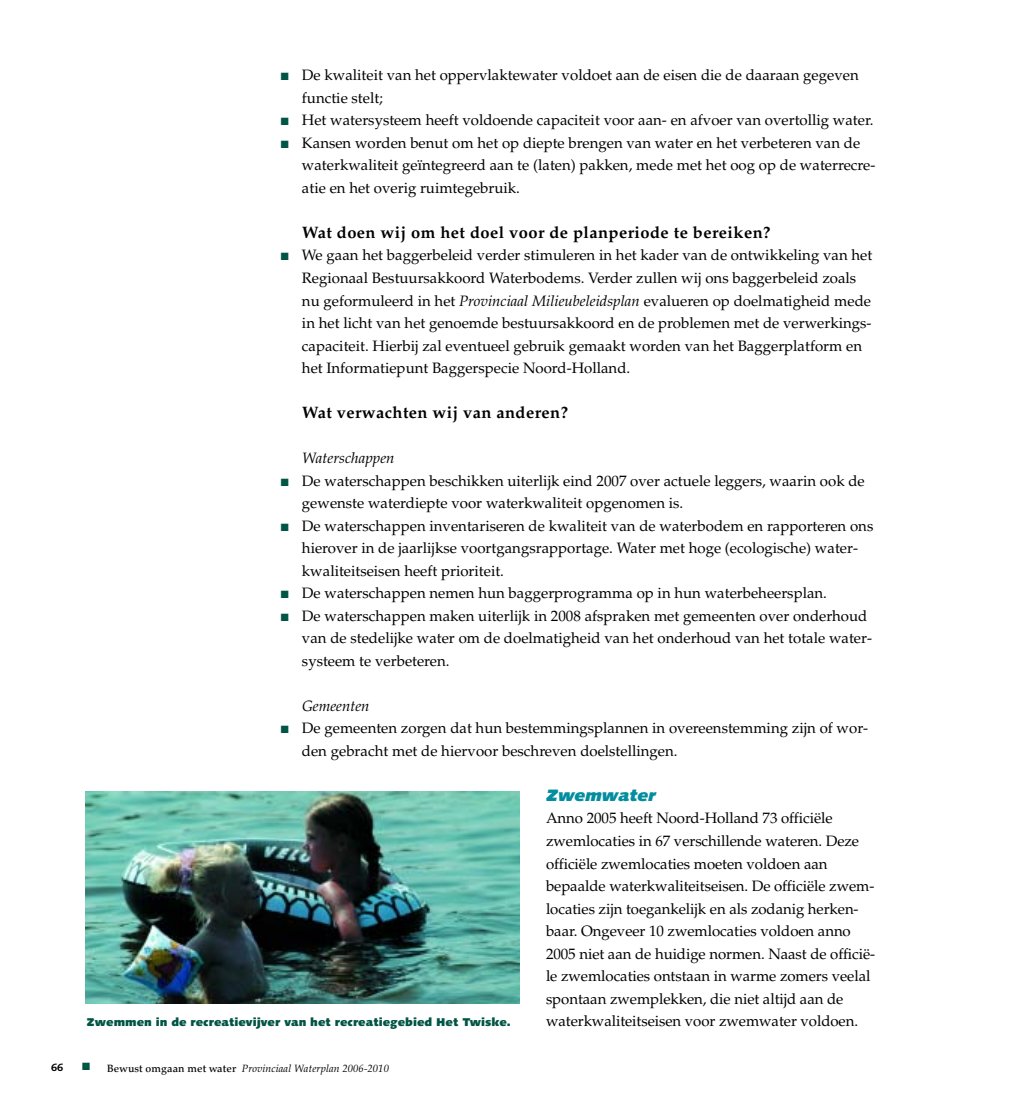
<style>
.page{position:relative;width:1021px;height:1115px;background:#fff}
.page>*{position:absolute;margin:0;border:0;box-sizing:border-box;transform-origin:0 0}
.t1{font:700 16.5px "Palatino";letter-spacing:.025em;color:#000}
.t2{font:italic 900 16.5px "Linotype Syntax";color:#028e9f}
.t3{font:15px/22.5px "Palatino";color:#000}
.t4{font:italic 15px "Palatino";color:#000}
.t5{font:900 11.25px "Linotype Syntax";color:#015544}
.t6{font:italic 10.5px "Palatino";letter-spacing:.01em;color:#000}
.t7{font:700 10.5px "Linotype Syntax";color:#000}
.s1{color:#015544}
.s2{font-style:italic}
.s3{font-weight:500;font-style:normal}
</style>
<div class="page">
<img style="left:85px;top:791px;width:434px;height:212px">
<p class="t3" style="left:302px;top:66px;width:558px;text-indent:-21px"><span class="s1">■</span> De kwaliteit van het oppervlaktewater voldoet aan de eisen die de daaraan gegeven functie stelt;</p>
<p class="t3" style="left:281px;top:111px;width:594px"><span class="s1">■</span> Het watersysteem heeft voldoende capaciteit voor aan- en afvoer van overtollig water.</p>
<p class="t3" style="left:302px;top:133px;width:575px;text-indent:-21px"><span class="s1">■</span> Kansen worden benut om het op diepte brengen van water en het verbeteren van de waterkwaliteit geïntegreerd aan te (laten) pakken, mede met het oog op de waterrecre&shy;atie en het overig ruimtegebruik.</p>
<p class="t1" style="left:302px;top:226px;width:470px">Wat doen wij om het doel voor de planperiode te bereiken?</p>
<p class="t3" style="left:302px;top:246px;width:572px;text-indent:-21px"><span class="s1">■</span> We gaan het baggerbeleid verder stimuleren in het kader van de ontwikkeling van het Regionaal Bestuursakkoord Waterbodems. Verder zullen wij ons baggerbeleid zoals nu geformuleerd in het <span class="s2">Provinciaal Milieubeleidsplan</span> evalueren op doelmatigheid mede in het licht van het genoemde bestuursakkoord en de problemen met de verwerkings&shy;capaciteit. Hierbij zal eventueel gebruik gemaakt worden van het Baggerplatform en het Informatiepunt Baggerspecie Noord-Holland.</p>
<p class="t1" style="left:302px;top:406px;width:267px">Wat verwachten wij van anderen?</p>
<p class="t4" style="left:302px;top:452px;width:94px">Waterschappen</p>
<p class="t3" style="left:302px;top:471px;width:564px;text-indent:-21px"><span class="s1">■</span> De waterschappen beschikken uiterlijk eind 2007 over actuele leggers, waarin ook de gewenste waterdiepte voor waterkwaliteit opgenomen is.</p>
<p class="t3" style="left:302px;top:516px;width:573px;text-indent:-21px"><span class="s1">■</span> De waterschappen inventariseren de kwaliteit van de waterbodem en rapporteren ons hierover in de jaarlijkse voortgangsrapportage. Water met hoge (ecologische) water&shy;kwaliteitseisen heeft prioriteit.</p>
<p class="t3" style="left:281px;top:583px;width:548px"><span class="s1">■</span> De waterschappen nemen hun baggerprogramma op in hun waterbeheersplan.</p>
<p class="t3" style="left:302px;top:606px;width:571px;text-indent:-21px"><span class="s1">■</span> De waterschappen maken uiterlijk in 2008 afspraken met gemeenten over onderhoud van de stedelijke water om de doelmatigheid van het onderhoud van het totale water&shy;systeem te verbeteren.</p>
<p class="t4" style="left:302px;top:699px;width:69px">Gemeenten</p>
<p class="t3" style="left:302px;top:718px;width:568px;text-indent:-21px"><span class="s1">■</span> De gemeenten zorgen dat hun bestemmingsplannen in overeenstemming zijn of wor&shy;den gebracht met de hiervoor beschreven doelstellingen.</p>
<p class="t2" style="left:546px;top:788px;width:112px">Zwemwater</p>
<p class="t3" style="left:546px;top:808px;width:331px">Anno 2005 heeft Noord-Holland 73 officiële zwemlocaties in 67 verschillende wateren. Deze officiële zwemlocaties moeten voldoen aan bepaalde waterkwaliteitseisen. De officiële zwem&shy;locaties zijn toegankelijk en als zodanig herken&shy;baar. Ongeveer 10 zwemlocaties voldoen anno 2005 niet aan de huidige normen. Naast de officië&shy;le zwemlocaties ontstaan in warme zomers veelal spontaan zwemplekken, die niet altijd aan de waterkwaliteitseisen voor zwemwater voldoen.</p>
<p class="t5" style="left:87px;top:1017px;width:425px">Zwemmen in de recreatievijver van het recreatiegebied Het Twiske.</p>
<p class="t7" style="left:51px;top:1063px;width:14px">66</p>
<p class="t6" style="left:82px;top:1063px;width:308px"><span class="s1">■</span> <span class="s3">Bewust omgaan met water</span> Provinciaal Waterplan 2006-2010</p>
</div>
